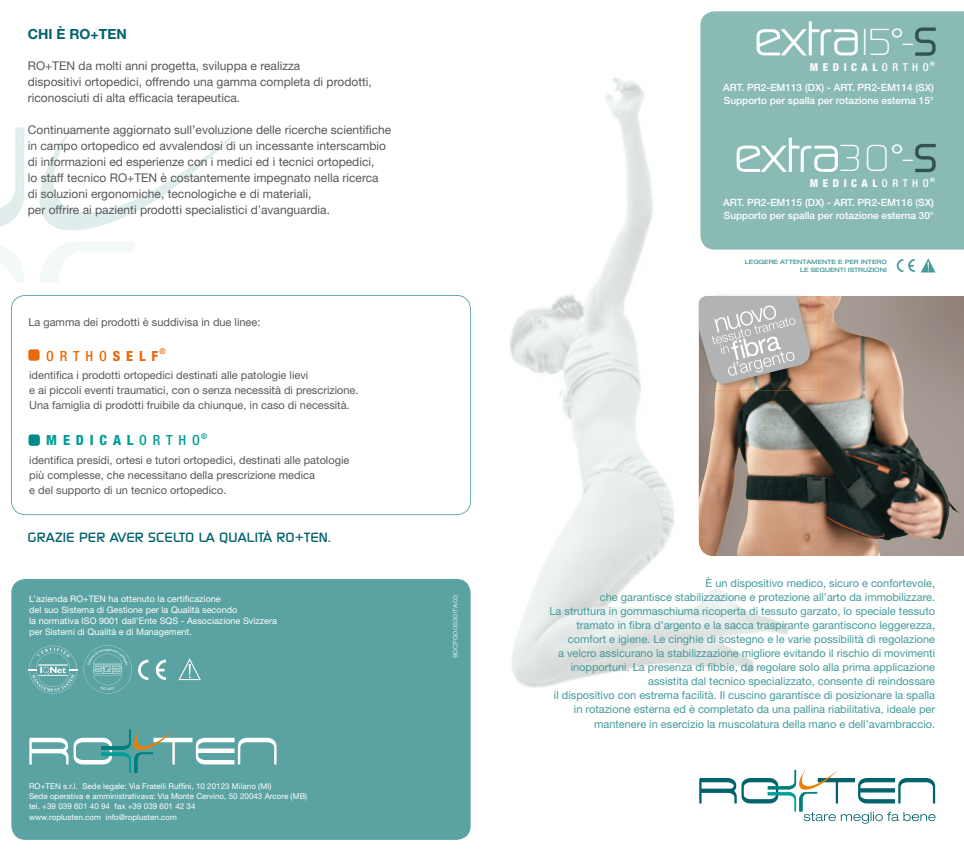
<style>
.page{position:relative;width:964px;height:851px;background:#fff}
.page>*{position:absolute;margin:0;border:0;box-sizing:border-box;transform-origin:0 0}
.t1{font:800 condensed 14px "Helvetica Neue";letter-spacing:.42em;color:#009d99}
.t2{font:700 14px "Helvetica Neue";color:#00626c}
.t3{font:500 condensed 14px "Helvetica Neue";letter-spacing:.42em;color:#eb6a0a}
.t4{font:500 13px "Digital";letter-spacing:.01em;color:#00626c;scale:1.1 1}
.t5{font:12px/16px "Helvetica Neue";color:#58585a}
.t6{font:11px/14px "Helvetica Neue";color:#449a99;text-align:right}
.t7{font:11px/15px "Helvetica Neue";color:#58585a}
.t8{font:800 condensed 10.8px "Helvetica Neue";letter-spacing:.42em;color:#fff}
.t9{font:500 10px/13px "Helvetica Neue";color:#fff}
.t10{font:9px/11px "Helvetica Neue";letter-spacing:.005em;color:#fff}
.t11{font:8px/10px "Helvetica Neue";letter-spacing:.005em;color:#fff}
.t12{font:500 expanded 6px/8px "Helvetica Neue";color:#449a99;text-align:right}
.t13{font:300 expanded 6px "Helvetica Neue";letter-spacing:.04em;color:#fff}
.s1{font-weight:800}
.s2{font-weight:500}
</style>
<div class="page">
<img style="left:510px;top:78px;width:181px;height:610px">
<img style="left:726px;top:595px;width:63px;height:78px">
<div style="left:700px;top:11px;width:264px;height:238px;background:#89bbb4"></div>
<svg style="left:897px;top:259px;width:18px;height:13px"></svg>
<svg style="left:921px;top:258px;width:14px;height:14px"></svg>
<div style="left:11px;top:579px;width:460px;height:260px;background:#5ba3a3;border-radius:14px"></div>
<svg style="left:0;top:124px;width:244px;height:106px"></svg>
<svg style="left:40px;top:242px;width:94px;height:41px"></svg>
<svg style="left:0;top:245px;width:24px;height:38px"></svg>
<svg style="left:29px;top:728px;width:248px;height:44px"></svg>
<svg style="left:84px;top:645px;width:48px;height:48px"></svg>
<svg style="left:28px;top:645px;width:50px;height:48px"></svg>
<svg style="left:138px;top:659px;width:10px;height:21px"></svg>
<svg style="left:156px;top:659px;width:10px;height:21px"></svg>
<svg style="left:178px;top:658px;width:23px;height:22px"></svg>
<svg style="left:11px;top:295px;width:460px;height:220px"></svg>
<div style="left:28px;top:349px;width:12px;height:11px;background:#eb6a0a;border-radius:3px"></div>
<svg style="left:699px;top:769px;width:236px;height:54px"></svg>
<div style="left:28px;top:434px;width:12px;height:11px;background:#008b88;border-radius:3px"></div>
<svg style="left:888px;top:296px;width:76px;height:260px;background:#a2968f"></svg>
<img style="left:888px;top:296px;width:71px;height:243px">
<img style="left:699px;top:296px;width:189px;height:260px">
<img style="left:751px;top:296px;width:67px;height:94px">
<img style="left:716px;top:386px;width:35px;height:4px">
<svg style="left:698px;top:296px;width:115px;height:90px;background:#b5b0ac"></svg>
<svg style="left:756px;top:20px;width:102px;height:37px"></svg>
<svg style="left:914px;top:26px;width:23px;height:31px"></svg>
<svg style="left:736px;top:137px;width:102px;height:36px"></svg>
<svg style="left:914px;top:143px;width:23px;height:30px"></svg>
<p class="t2" style="left:28px;top:26px;width:101px">CHI È RO+TEN</p>
<p class="t5" style="left:28px;top:58px;width:346px">RO+TEN da molti anni progetta, sviluppa e realizza<br>dispositivi ortopedici, offrendo una gamma completa di prodotti, riconosciuti di alta efficacia terapeutica.</p>
<p class="t5" style="left:28px;top:122px;width:365px">Continuamente aggiornato sull’evoluzione delle ricerche scientifiche in campo ortopedico ed avvalendosi di un incessante interscambio di informazioni ed esperienze con i medici ed i tecnici ortopedici,<br>lo staff tecnico RO+TEN è costantemente impegnato nella ricerca di soluzioni ergonomiche, tecnologiche e di materiali,<br>per offrire ai pazienti prodotti specialistici d’avanguardia.</p>
<p class="t7" style="left:28px;top:314px;width:234px">La gamma dei prodotti è suddivisa in due linee:</p>
<p class="t3" style="left:46px;top:347px;width:121px">ORTHO<span class="s1">SELF</span><sup>®</sup></p>
<p class="t7" style="left:29px;top:367px;width:331px">identifica i prodotti ortopedici destinati alle patologie lievi<br>e ai piccoli eventi traumatici, con o senza necessità di prescrizione.<br>Una famiglia di prodotti fruibile da chiunque, in caso di necessità.</p>
<p class="t1" style="left:46px;top:431px;width:163px">MEDICAL<span class="s2">ORTHO</span><sup>®</sup></p>
<p class="t7" style="left:29px;top:452px;width:322px">identifica presidi, ortesi e tutori ortopedici, destinati alle patologie più complesse, che necessitano della prescrizione medica<br>e del supporto di un tecnico ortopedico.</p>
<p class="t4" style="left:28px;top:530px;width:277px">GRAZIE PER AVER SCELTO LA QUALITÀ RO+TEN.</p>
<p class="t10" style="left:29px;top:593px;width:249px">L’azienda RO+TEN ha ottenuto la certificazione<br>del suo Sistema di Gestione per la Qualità secondo<br>la normativa ISO 9001 dall’Ente SQS - Associazione Svizzera per Sistemi di Qualità e di Management.</p>
<p class="t13" style="left:452px;top:658px;width:64px;rotate:-90deg">9DCFG00530ITA03</p>
<p class="t11" style="left:29px;top:781px;width:280px">RO+TEN s.r.l. Sede legale: Via Fratelli Ruffini, 10 20123 Milano (MI)<br>Sede operativa e amministrativava: Via Monte Cervino, 50 20043 Arcore (MB) tel. +39 039 601 40 94 fax +39 039 601 42 34<br>www.roplusten.com info@roplusten.com</p>
<p class="t8" style="left:810px;top:60px;width:126px">MEDICAL<span class="s2">ORTHO</span><sup>®</sup></p>
<p class="t9" style="left:723px;top:81px;width:212px">ART. PR2-EM113 (DX) - ART. PR2-EM114 (SX)<br>Supporto per spalla per rotazione esterna 15°</p>
<p class="t8" style="left:810px;top:176px;width:126px">MEDICAL<span class="s2">ORTHO</span><sup>®</sup></p>
<p class="t9" style="left:723px;top:196px;width:212px">ART. PR2-EM115 (DX) - ART. PR2-EM116 (SX)<br>Supporto per spalla per rotazione esterna 30°</p>
<p class="t12" style="left:745px;top:257px;width:143px">LEGGERE ATTENTAMENTE E PER INTERO<br>LE SEGUENTI ISTRUZIONI</p>
<p class="t6" style="left:549px;top:576px;width:387px">È un dispositivo medico, sicuro e confortevole,<br>che garantisce stabilizzazione e protezione all’arto da immobilizzare.<br>La struttura in gommaschiuma ricoperta di tessuto garzato, lo speciale tessuto tramato in fibra d’argento e la sacca traspirante garantiscono leggerezza, comfort e igiene. Le cinghie di sostegno e le varie possibilità di regolazione<br>a velcro assicurano la stabilizzazione migliore evitando il rischio di movimenti inopportuni. La presenza di fibbie, da regolare solo alla prima applicazione assistita dal tecnico specializzato, consente di reindossare<br>il dispositivo con estrema facilità. Il cuscino garantisce di posizionare la spalla in rotazione esterna ed è completato da una pallina riabilitativa, ideale per mantenere in esercizio la muscolatura della mano e dell’avambraccio.</p>
</div>
